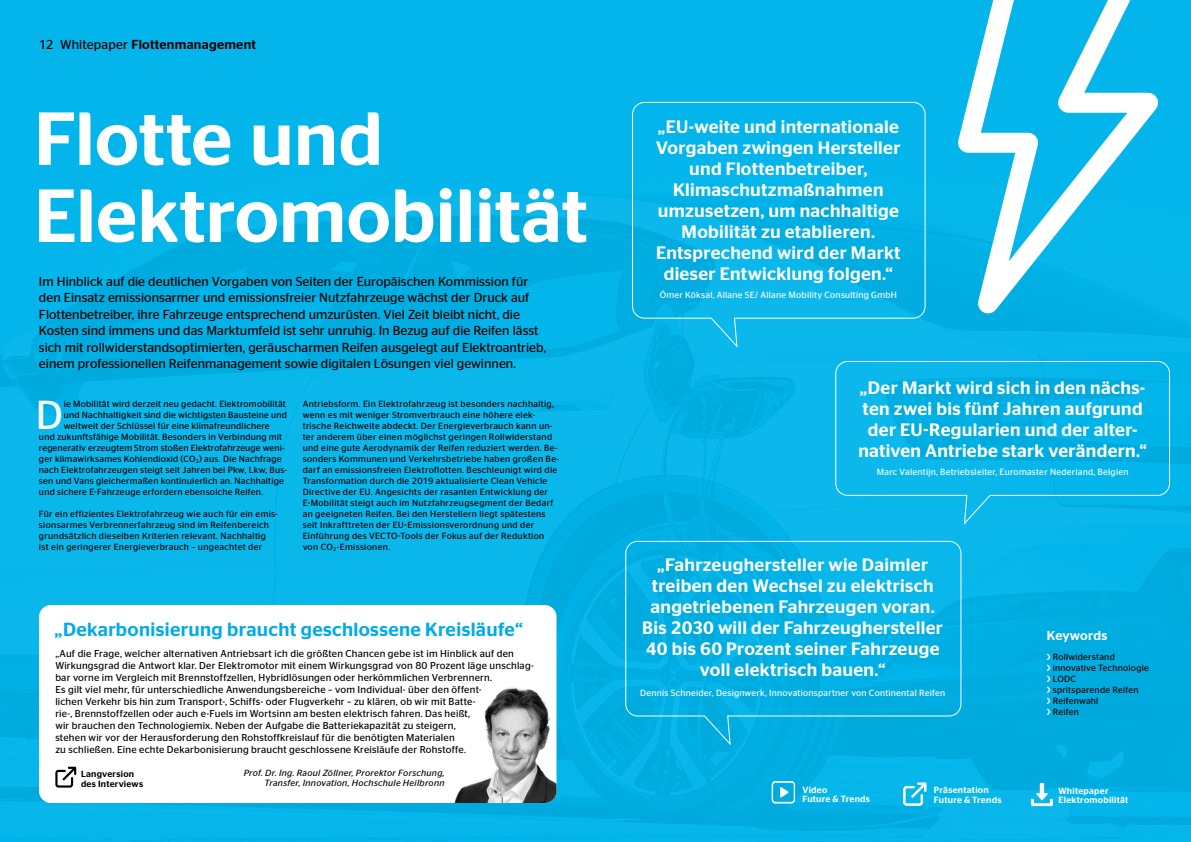
<style>
.page{position:relative;width:1191px;height:842px;background:#fff}
.page>*{position:absolute;margin:0;border:0;box-sizing:border-box;transform-origin:0 0}
.t1{font:500 75px/77px "Continental Stag Sans";color:#fff}
.t2{font:40.4px "Continental Stag Sans";color:#fff}
.t3{font:500 19px "Continental Stag Sans";letter-spacing:.02em;color:#00abe7}
.t4{font:500 18px/21px "Continental Stag Sans";letter-spacing:.02em;color:#fff;text-align:center}
.t5{font:13px/16.5px "Continental Stag Sans";letter-spacing:.005em;color:#000}
.t6{font:500 13px "Continental Stag Sans";letter-spacing:.02em;color:#000}
.t7{font:500 13px "Continental Stag Sans";letter-spacing:.01em;color:#fff}
.t8{font:10px/12px "Continental Stag Sans";letter-spacing:.02em;color:#000}
.t9{font:9px/11px "Continental Stag Sans";letter-spacing:.03em;color:#000}
.t10{font:9px "Continental Stag Sans";letter-spacing:.025em;color:#fff}
.t11{font:italic 9px/10px "Continental Stag Sans";letter-spacing:.03em;color:#000;text-align:right}
.t12{font:500 9px/9px "Continental Stag Sans";letter-spacing:.03em;color:#fff}
.t13{font:500 9px/10px "Continental Stag Sans";letter-spacing:.03em;color:#000}
.s1{font-weight:400}
.s2{font-weight:500;color:#fff}
</style>
<div class="page">
<img style="left:0;top:0;width:1191px;height:842px">
<svg style="left:942px;top:0;width:247px;height:313px"></svg>
<svg style="left:903px;top:782px;width:23px;height:24px"></svg>
<div style="left:39px;top:605px;width:517px;height:198px;background:#fff;border-radius:12px"></div>
<img style="left:454px;top:687px;width:102px;height:116px">
<svg style="left:631px;top:101px;width:295px;height:248px;background:#08b4e8"></svg>
<svg style="left:834px;top:360px;width:336px;height:166px;background:#09b4e8"></svg>
<svg style="left:625px;top:540px;width:337px;height:207px;background:#06b1e4"></svg>
<svg style="left:771px;top:781px;width:24px;height:22px"></svg>
<svg style="left:1031px;top:783px;width:21px;height:23px"></svg>
<svg style="left:55px;top:767px;width:21px;height:21px"></svg>
<h3 class="t6" style="left:39px;top:37px;width:218px"><span class="s1">12 Whitepaper</span> Flottenmanagement</h3>
<h1 class="t1" style="left:34px;top:100px;width:555px">Flotte und<br>Elektromobilität</h1>
<p class="t5" style="left:39px;top:273px;width:509px">Im Hinblick auf die deutlichen Vorgaben von Seiten der Europäischen Kommission für den Einsatz emissionsarmer und emissionsfreier Nutzfahrzeuge wächst der Druck auf Flottenbetreiber, ihre Fahrzeuge entsprechend umzurüsten. Viel Zeit bleibt nicht, die Kosten sind immens und das Marktumfeld ist sehr unruhig. In Bezug auf die Reifen lässt sich mit rollwiderstandsoptimierten, geräuscharmen Reifen ausgelegt auf Elektroantrieb, einem professionellen Reifenmanagement sowie digitalen Lösungen viel gewinnen.</p>
<h2 class="t2" style="left:36px;top:392px;width:29px">D</h2>
<p class="t9" style="left:64px;top:398px;width:224px">ie Mobilität wird derzeit neu gedacht. Elektromobilität</p>
<p class="t9" style="left:64px;top:409px;width:225px">und Nachhaltigkeit sind die wichtigsten Bausteine und</p>
<p class="t9" style="left:64px;top:420px;width:207px">weltweit der Schlüssel für eine klimafreundlichere</p>
<p class="t9" style="left:39px;top:431px;width:245px">und zukunftsfähige Mobilität. Besonders in Verbindung mit</p>
<p class="t9" style="left:39px;top:442px;width:247px">regenerativ erzeugtem Strom stoßen Elektrofahrzeuge weni-</p>
<p class="t9" style="left:39px;top:453px;width:244px">ger klimawirksames Kohlendioxid (CO<sub>2</sub>) aus. Die Nachfrage</p>
<p class="t9" style="left:39px;top:464px;width:250px">nach Elektrofahrzeugen steigt seit Jahren bei Pkw, Lkw, Bus-</p>
<p class="t9" style="left:39px;top:475px;width:246px">sen und Vans gleichermaßen kontinuierlich an. Nachhaltige</p>
<p class="t9" style="left:39px;top:486px;width:225px">und sichere E-Fahrzeuge erfordern ebensolche Reifen.</p>
<p class="t9" style="left:39px;top:508px;width:241px">Für ein effizientes Elektrofahrzeug wie auch für ein emis&shy;sionsarmes Verbrennerfahrzeug sind im Reifenbereich grundsätzlich dieselben Kriterien relevant. Nachhaltig<br>ist ein geringerer Energieverbrauch – ungeachtet der</p>
<p class="t9" style="left:303px;top:398px;width:258px">Antriebsform. Ein Elektrofahrzeug ist besonders nachhaltig, wenn es mit weniger Stromverbrauch eine höhere elek&shy;trische Reichweite abdeckt. Der Energieverbrauch kann un&shy;ter anderem über einen möglichst geringen Rollwiderstand und eine gute Aerodynamik der Reifen reduziert werden. Be&shy;sonders Kommunen und Verkehrsbetriebe haben großen Be&shy;darf an emissionsfreien Elektroflotten. Beschleunigt wird die Transformation durch die 2019 aktualisierte Clean Vehicle Directive der EU. Angesichts der rasanten Entwicklung der E-Mobilität steigt auch im Nutzfahrzeugsegment der Bedarf an geeigneten Reifen. Bei den Herstellern liegt spätestens seit Inkrafttreten der EU-Emissionsverordnung und der Einführung des VECTO-Tools der Fokus auf der Reduktion von CO<sub>2</sub>-Emissionen.</p>
<h3 class="t3" style="left:55px;top:619px;width:470px">„Dekarbonisierung braucht geschlossene Kreisläufe“</h3>
<p class="t8" style="left:55px;top:647px;width:480px">„Auf die Frage, welcher alternativen Antriebsart ich die größten Chancen gebe ist im Hinblick auf den Wirkungsgrad die Antwort klar. Der Elektromotor mit einem Wirkungsgrad von 80 Prozent läge unschlag&shy;bar vorne im Vergleich mit Brennstoffzellen, Hybridlösungen oder herkömmlichen Verbrennern.<br>Es gilt viel mehr, für unterschiedliche Anwendungsbereiche – vom Individual- über den öffent-<br>lichen Verkehr bis hin zum Transport-, Schiffs- oder Flugverkehr – zu klären, ob wir mit Batte-<br>rie-, Brennstoffzellen oder auch e-Fuels im Wortsinn am besten elektrisch fahren. Das heißt,<br>wir brauchen den Technologiemix. Neben der Aufgabe die Batteriekapazität zu steigern,<br>stehen wir vor der Herausforderung den Rohstoffkreislauf für die benötigten Materialen<br>zu schließen. Eine echte Dekarbonisierung braucht geschlossene Kreisläufe der Rohstoffe.</p>
<p class="t13" style="left:81px;top:769px;width:64px">Langversion des Interviews</p>
<p class="t11" style="left:244px;top:768px;width:202px">Prof. Dr. Ing. Raoul Zöllner, Prorektor Forschung,<br>Transfer, Innovation, Hochschule Heilbronn</p>
<h3 class="t4" style="left:656px;top:116px;width:246px">„EU-weite und internationale<br>Vorgaben zwingen Hersteller und Flottenbetreiber,<br>Klimaschutzmaßnahmen umzusetzen, um nachhaltige<br>Mobilität zu etablieren.<br>Entsprechend wird der Markt dieser Entwicklung folgen.“</h3>
<p class="t10" style="left:659px;top:290px;width:239px">Ömer Köksal, Allane SE/ Allane Mobility Consulting GmbH</p>
<h3 class="t4" style="left:858px;top:378px;width:290px">„Der Markt wird sich in den nächs&shy;ten zwei bis fünf Jahren aufgrund der EU-Regularien und der alter&shy;nativen Antriebe stark verändern.“</h3>
<p class="t10" style="left:876px;top:467px;width:253px">Marc Valentijn, Betriebsleiter, Euromaster Nederland, Belgien</p>
<h3 class="t4" style="left:642px;top:554px;width:302px">„Fahrzeughersteller wie Daimler treiben den Wechsel zu elektrisch angetriebenen Fahrzeugen voran.<br>Bis 2030 will der Fahrzeughersteller 40 bis 60 Prozent seiner Fahrzeuge voll elektrisch bauen.“</h3>
<p class="t10" style="left:640px;top:688px;width:307px">Dennis Schneider, Designwerk, Innovationspartner von Continental Reifen</p>
<h3 class="t7" style="left:1046px;top:628px;width:62px">Keywords</h3>
<p class="t9" style="left:1046px;top:651px;width:103px"><span class="s2">&gt;</span> Rollwiderstand<br><span class="s2">&gt;</span> innovative Technologie <span class="s2">&gt;</span> LODC<br><span class="s2">&gt;</span> spritsparende Reifen<br><span class="s2">&gt;</span> Reifenwahl<br><span class="s2">&gt;</span> Reifen</p>
<p class="t12" style="left:802px;top:785px;width:69px">Video<br>Future &amp; Trends</p>
<p class="t12" style="left:1058px;top:786px;width:71px">Whitepaper<br>Elektromobilität</p>
<p class="t12" style="left:934px;top:785px;width:69px;line-height:10px">Präsentation<br>Future &amp; Trends</p>
</div>
